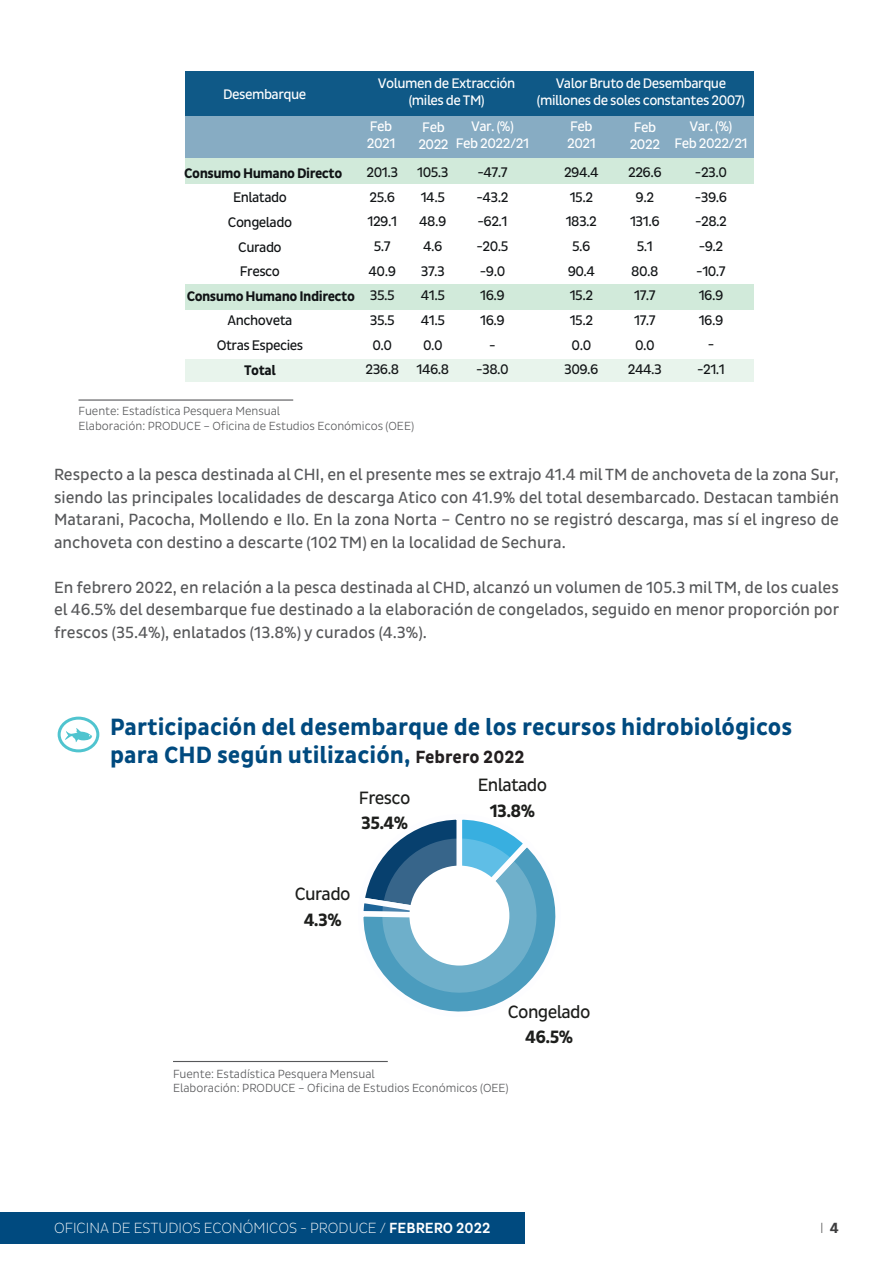
<style>
.page{position:relative;width:893px;height:1263px;background:#fff}
.page>*{position:absolute;margin:0;border:0;box-sizing:border-box;transform-origin:0 0}
.t1{font:700 24px "Pluto Sans Cond";color:#004a7f}
.t2{font:18.15px/25.3px "Pluto Sans Cond";letter-spacing:-.035em;color:#1d1e1c;text-align:center}
.t3{font:16.5px/22.5px "Pluto Sans Cond";color:#57585a;text-align:justify}
.t4{font:300 15px "Pluto Sans Cond Ex";color:#fff}
.t5{font:300 15px "Pluto Sans Cond Ex";color:#3e3e3f}
.t6{font:14.1px/24.6px "Pluto Sans Cond";letter-spacing:-.035em;color:#111416;text-align:center}
.t7{font:14.1px/17px "Pluto Sans Cond";letter-spacing:-.035em;color:#fff;text-align:center}
.t8{font:700 14.1px "Pluto Sans Cond";letter-spacing:-.035em;color:#111416}
.t9{font:300 12px "Pluto Sans Cond";color:#57585a}
.s1{font-size:18px;color:#231f20}
.s2{font-weight:700}
.s3{font-family:"Pluto Sans Cond";font-weight:500}
.s4{font-family:"Pluto Sans Cond";font-weight:700}
</style>
<div class="page">
<div style="left:0;top:1212px;width:525px;height:32px;background:#004a7f"></div>
<hr style="left:892px;top:1212px;width:1px;height:32px;background:#004a7f">
<hr style="left:78px;top:399px;width:215px;height:2px;background:#57585a">
<div style="left:185px;top:360px;width:569px;height:21px;background:#e8f4ec"></div>
<div style="left:185px;top:285px;width:569px;height:24px;background:#d1eada"></div>
<div style="left:185px;top:158px;width:569px;height:25px;background:#d1eada"></div>
<div style="left:185px;top:115px;width:569px;height:43px;background:#87acc3"></div>
<div style="left:185px;top:71px;width:569px;height:44px;background:#0f5987"></div>
<svg style="left:363px;top:819px;width:193px;height:193px"></svg>
<div style="left:412px;top:868px;width:95px;height:95px;background:#fff;border-radius:50%"></div>
<div style="left:409px;top:865px;width:100px;height:100px;border:5px solid #fff;border-radius:50%"></div>
<hr style="left:173px;top:1061px;width:215px;height:1px;background:#57585a">
<div style="left:58px;top:717px;width:41px;height:35px;border:3px solid #50c4cf;border-radius:50%"></div>
<svg style="left:65px;top:728px;width:27px;height:14px"></svg>
<p class="t7" style="left:223px;top:86px;width:85px">Desembarque</p>
<p class="t7" style="left:378px;top:75px;width:139px">Volumen de Extracción (miles de TM)</p>
<p class="t7" style="left:537px;top:75px;width:209px">Valor Bruto de Desembarque (millones de soles constantes 2007)</p>
<p class="t7" style="left:367px;top:118px;width:30px;text-align:left">Feb<br>2021</p>
<p class="t7" style="left:418px;top:119px;width:32px;text-align:left">Feb<br>2022</p>
<p class="t7" style="left:456px;top:118px;width:75px">Var. (%)<br>Feb 2022/21</p>
<p class="t6" style="left:476px;top:160px;width:34px">-47.7 -43.2 -62.1 -20.5 -9.0<br>16.9<br>16.9 - -38.0</p>
<p class="t6" style="left:564px;top:160px;width:36px">294.4<br>15.2<br>183.2<br>5.6<br>90.4<br>15.2<br>15.2<br>0.0<br>309.6</p>
<p class="t7" style="left:567px;top:118px;width:30px;text-align:left">Feb<br>2021</p>
<p class="t7" style="left:630px;top:119px;width:32px;text-align:left">Feb<br>2022</p>
<p class="t7" style="left:674px;top:118px;width:75px">Var. (%)<br>Feb 2022/21</p>
<p class="t6" style="left:628px;top:160px;width:36px">226.6<br>9.2<br>131.6<br>5.1<br>80.8<br>17.7<br>17.7<br>0.0<br>244.3</p>
<p class="t8" style="left:184px;top:165px;width:159px">Consumo Humano Directo</p>
<p class="t6" style="left:233px;top:185px;width:55px">Enlatado</p>
<p class="t6" style="left:228px;top:210px;width:66px">Congelado</p>
<p class="t6" style="left:238px;top:235px;width:45px">Curado</p>
<p class="t6" style="left:240px;top:259px;width:42px">Fresco</p>
<p class="t8" style="left:187px;top:288px;width:170px">Consumo Humano Indirecto</p>
<p class="t6" style="left:228px;top:309px;width:66px">Anchoveta</p>
<p class="t6" style="left:217px;top:333px;width:88px">Otras Especies</p>
<p class="t8" style="left:244px;top:362px;width:33px">Total</p>
<p class="t6" style="left:365px;top:160px;width:35px">201.3<br>25.6<br>129.1<br>5.7<br>40.9<br>35.5<br>35.5<br>0.0<br>236.8</p>
<p class="t6" style="left:416px;top:160px;width:34px">105.3<br>14.5<br>48.9<br>4.6<br>37.3<br>41.5<br>41.5<br>0.0<br>146.8</p>
<p class="t6" style="left:695px;top:160px;width:34px">-23.0 -39.6 -28.2 -9.2 -10.7<br>16.9<br>16.9 - -21.1</p>
<p class="t9" style="left:78px;top:404px;width:203px">Fuente: Estadística Pesquera Mensual</p>
<p class="t9" style="left:78px;top:419px;width:337px">Elaboración: PRODUCE – Oficina de Estudios Económicos (OEE)</p>
<p class="t3" style="left:54px;top:463px;width:786px">Respecto a la pesca destinada al CHI, en el presente mes se extrajo 41.4 mil TM de anchoveta de la zona Sur, siendo las principales localidades de descarga Atico con 41.9% del total desembarcado. Destacan también Matarani, Pacocha, Mollendo e Ilo. En la zona Norta – Centro no se registró descarga, mas sí el ingreso de anchoveta con destino a descarte (102 TM) en la localidad de Sechura.</p>
<p class="t3" style="left:54px;top:576px;width:787px">En febrero 2022, en relación a la pesca destinada al CHD, alcanzó un volumen de 105.3 mil TM, de los cuales el 46.5% del desembarque fue destinado a la elaboración de congelados, seguido en menor proporción por frescos (35.4%), enlatados (13.8%) y curados (4.3%).</p>
<p class="t1" style="left:110px;top:713px;width:684px">Participación del desembarque de los recursos hidrobiológicos</p>
<p class="t1" style="left:110px;top:742px;width:416px">para CHD según utilización, <span class="s1">Febrero 2022</span></p>
<p class="t2" style="left:359px;top:785px;width:53px;text-align:left">Fresco<br><span class="s2">35.4%</span></p>
<p class="t2" style="left:295px;top:882px;width:57px">Curado<br><span class="s2">4.3%</span></p>
<p class="t2" style="left:478px;top:773px;width:71px">Enlatado<br><span class="s2">13.8%</span></p>
<p class="t2" style="left:508px;top:999px;width:84px">Congelado<br><span class="s2">46.5%</span></p>
<p class="t9" style="left:173px;top:1067px;width:203px">Fuente: Estadística Pesquera Mensual</p>
<p class="t9" style="left:173px;top:1081px;width:337px">Elaboración: PRODUCE – Oficina de Estudios Económicos (OEE)</p>
<p class="t4" style="left:54px;top:1220px;width:438px">OFICINA DE ESTUDIOS ECONÓMICOS - PRODUCE / <span class="s3">FEBRERO 2022</span></p>
<p class="t5" style="left:820px;top:1220px;width:20px">I <span class="s4">4</span></p>
</div>
